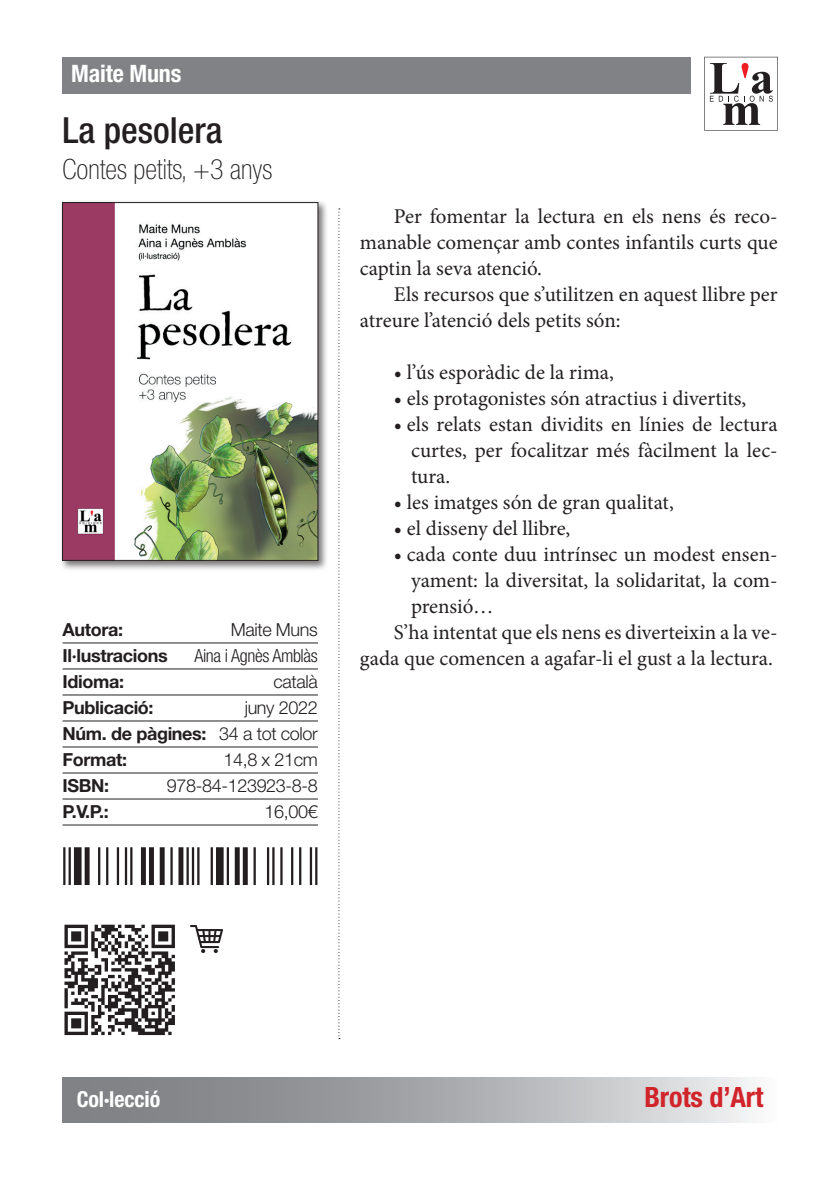
<style>
.page{position:relative;width:840px;height:1191px;background:#fff}
.page>*{position:absolute;margin:0;border:0;box-sizing:border-box;transform-origin:0 0}
.t1{font:500 condensed 36px "Helvetica Neue LT Std";color:#231f20}
.t2{font:100 condensed 28px "Helvetica Neue LT Std";color:#231f20}
.t3{font:700 condensed 28px "Helvetica Neue LT Std";letter-spacing:-.005em;color:#d1232a}
.t4{font:700 condensed 24px "Helvetica Neue LT Std";letter-spacing:-.005em;color:#fff}
.t5{font:700 condensed 22px "Helvetica Neue LT Std";letter-spacing:-.005em;color:#fff}
.t6{font:21px/26px "Minion Pro";color:#231f20;text-align:justify}
.t7{font:700 18px/26px "Helvetica Neue LT Std";letter-spacing:-.02em;color:#231f20;text-align:justify}
.t8{font:300 18px "Helvetica Neue LT Std";letter-spacing:-.02em;color:#231f20}
.t9{font:300 condensed 18px "Helvetica Neue LT Std";letter-spacing:-.02em;color:#231f20}
.s1{font-weight:300}
</style>
<div class="page">
<div style="left:62px;top:57px;width:629px;height:37px;background:#808285"></div>
<svg style="left:704px;top:57px;width:73px;height:73px"></svg>
<hr style="left:62px;top:642px;width:256px;height:1px;background:#231f20">
<hr style="left:62px;top:668px;width:256px;height:1px;background:#231f20">
<hr style="left:62px;top:694px;width:256px;height:1px;background:#231f20">
<hr style="left:62px;top:720px;width:256px;height:1px;background:#231f20">
<hr style="left:62px;top:746px;width:256px;height:1px;background:#231f20">
<hr style="left:62px;top:772px;width:256px;height:1px;background:#231f20">
<hr style="left:62px;top:798px;width:256px;height:1px;background:#231f20">
<hr style="left:62px;top:824px;width:256px;height:1px;background:#231f20">
<svg style="left:338px;top:208px;width:2px;height:831px"></svg>
<svg style="left:64px;top:924px;width:111px;height:111px"></svg>
<img style="left:191px;top:925px;width:31px;height:28px">
<div style="left:60px;top:200px;width:269px;height:371px;background:#231f20;opacity:.6"></div>
<img style="left:64px;top:204px;width:252px;height:355px">
<div style="left:62px;top:202px;width:256px;height:359px;border:1px solid #231f20"></div>
<svg style="left:63px;top:847px;width:254px;height:38px"></svg>
<svg style="left:62px;top:1077px;width:691px;height:46px;background:#a9aaad"></svg>
<p class="t4" style="left:71px;top:59px;width:112px">Maite Muns</p>
<h1 class="t1" style="left:62px;top:108px;width:161px">La pesolera</h1>
<h2 class="t2" style="left:62px;top:153px;width:211px">Contes petits, +3 anys</h2>
<p class="t7" style="left:62px;top:616px;width:62px">Autora:</p>
<p class="t8" style="left:230px;top:618px;width:89px">Maite Muns</p>
<p class="t7" style="left:62px;top:642px;width:107px">Il·lustracions</p>
<p class="t9" style="left:194px;top:645px;width:125px">Aina i Agnès Amblàs</p>
<p class="t7" style="left:62px;top:668px;width:63px">Idioma:</p>
<p class="t8" style="left:273px;top:670px;width:46px">català</p>
<p class="t7" style="left:62px;top:694px;width:93px">Publicació:</p>
<p class="t7" style="left:62px;top:694px;width:257px;text-indent:182px"><span class="s1">juny 2022<br></span>Núm. de pàgines: <span class="s1">34 a tot color </span>Format:</p>
<p class="t8" style="left:223px;top:748px;width:96px">14,8 x 21cm</p>
<p class="t7" style="left:62px;top:772px;width:48px">ISBN:</p>
<p class="t8" style="left:167px;top:774px;width:152px">978-84-123923-8-8</p>
<p class="t7" style="left:62px;top:798px;width:48px">P.V.P.:</p>
<p class="t8" style="left:264px;top:800px;width:55px">16,00€</p>
<p class="t6" style="left:360px;top:203px;width:419px;text-indent:34px">Per fomentar la lectura en els nens és reco&shy;manable començar amb contes infantils curts que captin la seva atenció.</p>
<p class="t6" style="left:360px;top:281px;width:419px;text-indent:34px">Els recursos que s’utilitzen en aquest llibre per atreure l’atenció dels petits són:</p>
<p class="t6" style="left:394px;top:359px;width:221px">• l’ús esporàdic de la rima,</p>
<p class="t6" style="left:394px;top:385px;width:354px">• els protagonistes són atractius i divertits,</p>
<p class="t6" style="left:411px;top:411px;width:368px;text-indent:-17px">• els relats estan dividits en línies de lectura curtes, per focalitzar més fàcilment la lec&shy;tura.</p>
<p class="t6" style="left:394px;top:489px;width:281px">• les imatges són de gran qualitat,</p>
<p class="t6" style="left:394px;top:515px;width:178px">• el disseny del llibre,</p>
<p class="t6" style="left:394px;top:541px;width:385px">• cada conte duu intrínsec un modest ensen-</p>
<p class="t6" style="left:411px;top:567px;width:368px">yament: la diversitat, la solidaritat, la com-</p>
<p class="t6" style="left:411px;top:593px;width:84px">prensió…</p>
<p class="t6" style="left:394px;top:619px;width:385px">S’ha intentat que els nens es diverteixin a la ve-</p>
<p class="t6" style="left:360px;top:645px;width:414px">gada que comencen a agafar-li el gust a la lectura.</p>
<p class="t5" style="left:77px;top:1086px;width:85px">Col·lecció</p>
<h2 class="t3" style="left:644px;top:1080px;width:120px">Brots d’Art</h2>
</div>
